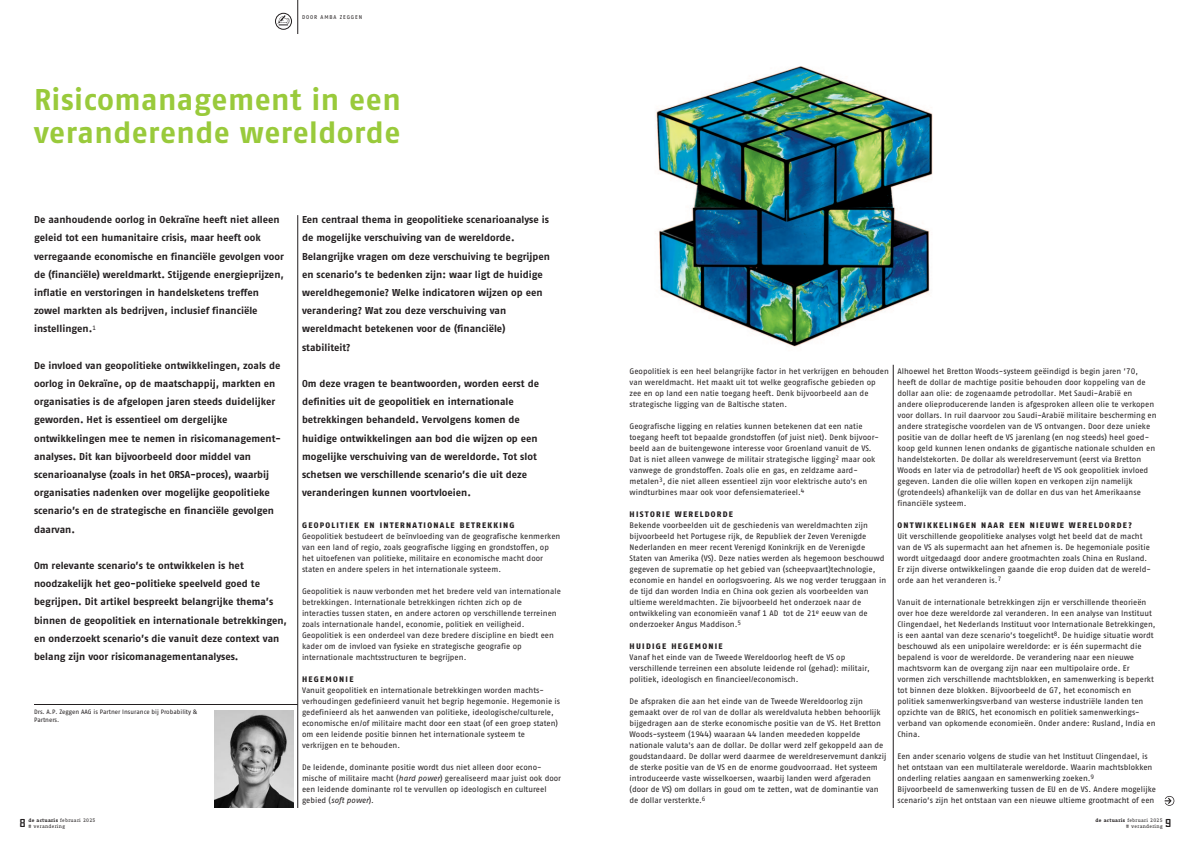
<style>
.page{position:relative;width:1191px;height:842px;background:#fff}
.page>*{position:absolute;margin:0;border:0;box-sizing:border-box;transform-origin:0 0}
.t1{font:700 30px/33px "Fago OT";letter-spacing:.015em;color:#99ca3b}
.t2{font:12px "Nesobrite Sc Bl";color:#231f20}
.t3{font:700 10px/18.2px "Fago OT";color:#231f20}
.t4{font:8px/11px "Fago OT";color:#231f20}
.t5{font:800 8px "Fago OT";letter-spacing:.16em;color:#231f20}
.t6{font:6.3px/8px "Fago OT";color:#231f20}
.t7{font:5.5px "Fago OT";letter-spacing:.16em;color:#231f20}
.t8{font:5px "Fago Correspondence Serif Pro";letter-spacing:.05em;color:#231f20}
.s1{font-weight:700}
.s2{font-style:italic}
</style>
<div class="page">
<hr style="left:297px;top:215px;width:1px;height:593px;background:#231f20">
<hr style="left:297px;top:0;width:1px;height:34px;background:#231f20">
<div style="left:214px;top:709px;width:79px;height:99px;background:#c7c7c7"></div>
<img style="left:214px;top:714px;width:79px;height:94px">
<hr style="left:34px;top:704px;width:264px;height:1px;background:#231f20">
<svg style="left:275px;top:13px;width:17px;height:17px"></svg>
<img style="left:656px;top:66px;width:277px;height:281px">
<hr style="left:893px;top:365px;width:1px;height:443px;background:#231f20">
<svg style="left:1164px;top:796px;width:10px;height:10px"></svg>
<p class="t7" style="left:302px;top:15px;width:62px">DOOR AMBA ZEGGEN</p>
<p class="t1" style="left:34px;top:86px;width:368px">Risicomanagement in een veranderende wereldorde</p>
<p class="t3" style="left:34px;top:211px;width:251px">De aanhoudende oorlog in Oekraïne heeft niet alleen geleid tot een humanitaire crisis, maar heeft ook verregaande economische en financiële gevolgen voor de (financiële) wereldmarkt. Stijgende energieprijzen, inflatie en verstoringen in handelsketens treffen zowel markten als bedrijven, inclusief financiële instellingen.<sup>1</sup></p>
<p class="t3" style="left:34px;top:357px;width:248px">De invloed van geopolitieke ontwikkelingen, zoals de oorlog in Oekraïne, op de maatschappij, markten en organisaties is de afgelopen jaren steeds duidelijker geworden. Het is essentieel om dergelijke ontwikkelingen mee te nemen in risicomanagement&shy;analyses. Dit kan bijvoorbeeld door middel van scenarioanalyse (zoals in het ORSA-proces), waarbij organisaties nadenken over mogelijke geopolitieke scenario’s en de strategische en financiële gevolgen daarvan.</p>
<p class="t3" style="left:34px;top:557px;width:254px">Om relevante scenario’s te ontwikkelen is het noodzakelijk het geo-politieke speelveld goed te begrijpen. Dit artikel bespreekt belangrijke thema’s binnen de geopolitiek en internationale betrekkingen, en onderzoekt scenario’s die vanuit deze context van belang zijn voor risicomanagementanalyses.</p>
<p class="t6" style="left:34px;top:708px;width:165px">Drs. A.P. Zeggen AAG is Partner Insurance bij Probability &amp;<br>Partners.</p>
<p class="t2" style="left:20px;top:816px;width:7px">8</p>
<p class="t8" style="left:28px;top:819px;width:69px"><span class="s1">de actuaris</span> februari 2025</p>
<p class="t8" style="left:28px;top:824px;width:38px"># verandering</p>
<p class="t3" style="left:302px;top:211px;width:249px">Een centraal thema in geopolitieke scenarioanalyse is de mogelijke verschuiving van de wereldorde.<br>Belangrijke vragen om deze verschuiving te begrijpen en scenario’s te bedenken zijn: waar ligt de huidige wereldhegemonie? Welke indicatoren wijzen op een verandering? Wat zou deze verschuiving van wereldmacht betekenen voor de (financiële) stabiliteit?</p>
<p class="t3" style="left:302px;top:375px;width:238px">Om deze vragen te beantwoorden, worden eerst de definities uit de geopolitiek en internationale betrekkingen behandeld. Vervolgens komen de huidige ontwikkelingen aan bod die wijzen op een mogelijke verschuiving van de wereldorde. Tot slot schetsen we verschillende scenario’s die uit deze veranderingen kunnen voortvloeien.</p>
<p class="t5" style="left:302px;top:521px;width:214px">GEOPOLITIEK EN INTERNATIONALE BETREKKING</p>
<p class="t4" style="left:302px;top:531px;width:260px">Geopolitiek bestudeert de beïnvloeding van de geografische kenmerken van een land of regio, zoals geografische ligging en grondstoffen, op het uitoefenen van politieke, militaire en economische macht door staten en andere spelers in het internationale systeem.</p>
<p class="t4" style="left:302px;top:586px;width:260px">Geopolitiek is nauw verbonden met het bredere veld van internationale betrekkingen. Internationale betrekkingen richten zich op de interacties tussen staten, en andere actoren op verschillende terreinen zoals internationale handel, economie, politiek en veiligheid.<br>Geopolitiek is een onderdeel van deze bredere discipline en biedt een kader om de invloed van fysieke en strategische geografie op internationale machtsstructuren te begrijpen.</p>
<p class="t5" style="left:302px;top:675px;width:53px">HEGEMONIE</p>
<p class="t4" style="left:302px;top:685px;width:260px">Vanuit geopolitiek en internationale betrekkingen worden machts&shy;verhoudingen gedefinieerd vanuit het begrip hegemonie. Hegemonie is gedefinieerd als het aanwenden van politieke, ideologische/culturele, economische en/of militaire macht door een staat (of een groep staten) om een leidende positie binnen het internationale systeem te verkrijgen en te behouden.</p>
<p class="t4" style="left:302px;top:762px;width:261px">De leidende, dominante positie wordt dus niet alleen door econo&shy;mische of militaire macht (<span class="s2">hard power</span>) gerealiseerd maar juist ook door een leidende dominante rol te vervullen op ideologisch en cultureel gebied (<span class="s2">soft power</span>).</p>
<p class="t4" style="left:629px;top:366px;width:261px">Geopolitiek is een heel belangrijke factor in het verkrijgen en behouden van wereldmacht. Het maakt uit tot welke geografische gebieden op zee en op land een natie toegang heeft. Denk bijvoorbeeld aan de strategische ligging van de Baltische staten.</p>
<p class="t4" style="left:629px;top:421px;width:251px">Geografische ligging en relaties kunnen betekenen dat een natie toegang heeft tot bepaalde grondstoffen (of juist niet). Denk bijvoor&shy;beeld aan de buitengewone interesse voor Groenland vanuit de VS.</p>
<p class="t4" style="left:629px;top:454px;width:247px">Dat is niet alleen vanwege de militair strategische ligging<sup>2</sup> maar ook vanwege de grondstoffen. Zoals olie en gas, en zeldzame aard&shy;metalen<sup>3</sup>, die niet alleen essentieel zijn voor elektrische auto's en windturbines maar ook voor defensiematerieel.<sup>4</sup></p>
<p class="t5" style="left:629px;top:510px;width:105px">HISTORIE WERELDORDE</p>
<p class="t4" style="left:629px;top:520px;width:258px">Bekende voorbeelden uit de geschiedenis van wereldmachten zijn bijvoorbeeld het Portugese rijk, de Republiek der Zeven Verenigde Nederlanden en meer recent Verenigd Koninkrijk en de Verenigde Staten van Amerika (VS). Deze naties werden als hegemoon beschouwd gegeven de suprematie op het gebied van (scheepvaart)technologie, economie en handel en oorlogsvoering. Als we nog verder teruggaan in de tijd dan worden India en China ook gezien als voorbeelden van ultieme wereldmachten. Zie bijvoorbeeld het onderzoek naar de ontwikkeling van economieën vanaf 1 AD tot de 21<sup>e</sup> eeuw van de onderzoeker Angus Maddison.<sup>5</sup></p>
<p class="t5" style="left:629px;top:642px;width:95px">HUIDIGE HEGEMONIE</p>
<p class="t4" style="left:629px;top:652px;width:242px">Vanaf het einde van de Tweede Wereldoorlog heeft de VS op verschillende terreinen een absolute leidende rol (gehad): militair, politiek, ideologisch en financieel/economisch.</p>
<p class="t4" style="left:629px;top:696px;width:258px">De afspraken die aan het einde van de Tweede Wereldoorlog zijn gemaakt over de rol van de dollar als wereldvaluta hebben behoorlijk bijgedragen aan de sterke economische positie van de VS. Het Bretton Woods-systeem (1944) waaraan 44 landen meededen koppelde nationale valuta's aan de dollar. De dollar werd zelf gekoppeld aan de goudstandaard. De dollar werd daarmee de wereldreservemunt dankzij de sterke positie van de VS en de enorme goudvoorraad. Het systeem introduceerde vaste wisselkoersen, waarbij landen werd afgeraden (door de VS) om dollars in goud om te zetten, wat de dominantie van de dollar versterkte.<sup>6</sup></p>
<p class="t4" style="left:897px;top:366px;width:261px">Alhoewel het Bretton Woods-systeem geëindigd is begin jaren ’70, heeft de dollar de machtige positie behouden door koppeling van de dollar aan olie: de zogenaamde petrodollar. Met Saudi-Arabië en andere olieproducerende landen is afgesproken alleen olie te verkopen voor dollars. In ruil daarvoor zou Saudi-Arabië militaire bescherming en andere strategische voordelen van de VS ontvangen. Door deze unieke positie van de dollar heeft de VS jarenlang (en nog steeds) heel goed&shy;koop geld kunnen lenen ondanks de gigantische nationale schulden en handelstekorten. De dollar als wereldreservemunt (eerst via Bretton Woods en later via de petrodollar) heeft de VS ook geopolitiek invloed gegeven. Landen die olie willen kopen en verkopen zijn namelijk (grotendeels) afhankelijk van de dollar en dus van het Amerikaanse financiële systeem.</p>
<p class="t5" style="left:897px;top:521px;width:236px">ONTWIKKELINGEN NAAR EEN NIEUWE WERELDORDE?</p>
<p class="t4" style="left:897px;top:531px;width:254px">Uit verschillende geopolitieke analyses volgt het beeld dat de macht van de VS als supermacht aan het afnemen is. De hegemoniale positie wordt uitgedaagd door andere grootmachten zoals China en Rusland.</p>
<p class="t4" style="left:897px;top:564px;width:255px">Er zijn diverse ontwikkelingen gaande die erop duiden dat de wereld&shy;orde aan het veranderen is.<sup>7</sup></p>
<p class="t4" style="left:897px;top:597px;width:259px">Vanuit de internationale betrekkingen zijn er verschillende theorieën over hoe deze wereldorde zal veranderen. In een analyse van Instituut Clingendael, het Nederlands Instituut voor Internationale Betrekkingen, is een aantal van deze scenario’s toegelicht<sup>8</sup>. De huidige situatie wordt beschouwd als een unipolaire wereldorde: er is één supermacht die bepalend is voor de wereldorde. De verandering naar een nieuwe machtsvorm kan de overgang zijn naar een multipolaire orde. Er vormen zich verschillende machtsblokken, en samenwerking is beperkt tot binnen deze blokken. Bijvoorbeeld de G7, het economisch en politiek samenwerkingsverband van westerse industriële landen ten opzichte van de BRICS, het economisch en politiek samenwerkings&shy;verband van opkomende economieën. Onder andere: Rusland, India en China.</p>
<p class="t4" style="left:897px;top:751px;width:256px">Een ander scenario volgens de studie van het Instituut Clingendael, is het ontstaan van een multilaterale wereldorde. Waarin machtsblokken onderling relaties aangaan en samenwerking zoeken.<sup>9</sup></p>
<p class="t4" style="left:897px;top:784px;width:260px">Bijvoorbeeld de samenwerking tussen de EU en de VS. Andere mogelijke scenario’s zijn het ontstaan van een nieuwe ultieme grootmacht of een</p>
<p class="t8" style="left:1095px;top:819px;width:69px"><span class="s1">de actuaris</span> februari 2025</p>
<p class="t8" style="left:1126px;top:824px;width:38px"># verandering</p>
<p class="t2" style="left:1165px;top:816px;width:7px">9</p>
</div>
